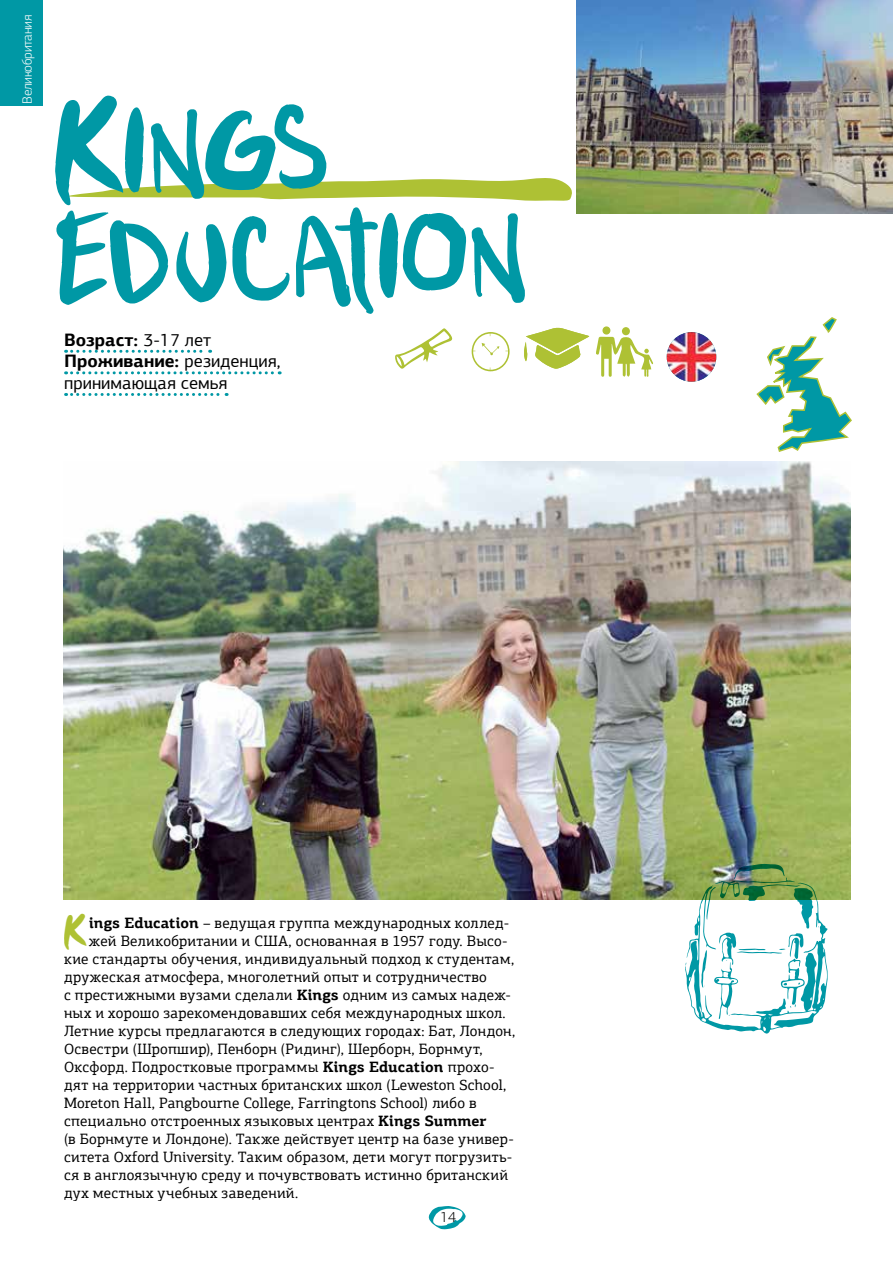
<style>
.page{position:relative;width:893px;height:1263px;background:#fff}
.page>*{position:absolute;margin:0;border:0;box-sizing:border-box;transform-origin:0 0}
.t1{font:108px/110.4px "Punkboy";color:#0098a5}
.t2{font:35.85px "Punkboy";color:#aec134}
.t3{font:18px/21.6px "PF Agora Sans Pro";color:#000}
.t4{font:15px "PF Agora Slab Pro";letter-spacing:.02em;color:#000}
.t5{font:300 15px "PF Agora Sans Pro";color:#000}
.t6{font:300 13.5px "PF Agora Sans Pro";letter-spacing:-.02em;color:#fff}
.s1{font-weight:700}
</style>
<div class="page">
<svg style="left:429px;top:1206px;width:37px;height:23px"></svg>
<img style="left:576px;top:0;width:317px;height:214px">
<img style="left:64px;top:461px;width:786px;height:439px">
<svg style="left:472px;top:332px;width:38px;height:39px"></svg>
<svg style="left:67px;top:178px;width:505px;height:23px"></svg>
<svg style="left:66px;top:350px;width:145px;height:3px"></svg>
<svg style="left:66px;top:371px;width:214px;height:3px"></svg>
<svg style="left:66px;top:393px;width:161px;height:3px"></svg>
<svg style="left:756px;top:317px;width:96px;height:135px"></svg>
<img style="left:667px;top:332px;width:49px;height:50px;border-radius:25px">
<div style="left:0;top:0;width:42px;height:105px;background:#0098a5"></div>
<svg style="left:395px;top:328px;width:58px;height:41px"></svg>
<svg style="left:524px;top:327px;width:65px;height:42px"></svg>
<div style="left:622px;top:327px;width:8px;height:8px;background:#aec134;border-radius:50%"></div>
<div style="left:602px;top:326px;width:8px;height:9px;background:#aec134;border-radius:50%"></div>
<svg style="left:596px;top:337px;width:57px;height:40px"></svg>
<svg style="left:685px;top:864px;width:143px;height:170px"></svg>
<p class="t6" style="left:19px;top:104px;width:91px;rotate:-90deg">Великобритания</p>
<h1 class="t1" style="left:54px;top:101px;width:476px;rotate:-1deg">Kings<br>Education</h1>
<p class="t3" style="left:64px;top:329px;width:218px"><span class="s1">Возраст:</span> 3-17 лет<br><span class="s1">Проживание:</span> резиденция, принимающая семья</p>
<h2 class="t2" style="left:64px;top:913px;width:26px">K</h2>
<p class="t4" style="left:89px;top:913px;width:422px"><span class="s1">ings Education</span> – ведущая группа международных коллед-</p>
<p class="t4" style="left:89px;top:931px;width:420px">жей Великобритании и США, основанная в 1957 году. Высо-</p>
<p class="t4" style="left:64px;top:949px;width:452px">кие стандарты обучения, индивидуальный подход к студентам,</p>
<p class="t4" style="left:64px;top:967px;width:424px">дружеская атмосфера, многолетний опыт и сотрудничество</p>
<p class="t4" style="left:64px;top:985px;width:448px">с престижными вузами сделали <span class="s1">Kings</span> одним из самых надеж-</p>
<p class="t4" style="left:64px;top:1003px;width:443px">ных и хорошо зарекомендовавших себя международных школ.</p>
<p class="t4" style="left:64px;top:1021px;width:453px">Летние курсы предлагаются в следующих городах: Бат, Лондон,</p>
<p class="t4" style="left:64px;top:1039px;width:420px">Освестри (Шропшир), Пенборн (Ридинг), Шерборн, Борнмут,</p>
<p class="t4" style="left:64px;top:1057px;width:432px">Оксфорд. Подростковые программы <span class="s1">Kings Education</span> прохо-</p>
<p class="t4" style="left:64px;top:1075px;width:444px">дят на территории частных британских школ (Leweston School,</p>
<p class="t4" style="left:64px;top:1093px;width:414px">Moreton Hall, Pangbourne College, Farringtons School) либо в</p>
<p class="t4" style="left:64px;top:1111px;width:424px">специально отстроенных языковых центрах <span class="s1">Kings Summer</span></p>
<p class="t4" style="left:64px;top:1129px;width:451px">(в Борнмуте и Лондоне). Также действует центр на базе универ-</p>
<p class="t4" style="left:64px;top:1147px;width:450px">ситета Oxford University. Таким образом, дети могут погрузить-</p>
<p class="t4" style="left:64px;top:1165px;width:446px">ся в англоязычную среду и почувствовать истинно британский</p>
<p class="t4" style="left:64px;top:1183px;width:236px">дух местных учебных заведений.</p>
<p class="t5" style="left:440px;top:1208px;width:17px">14</p>
</div>
